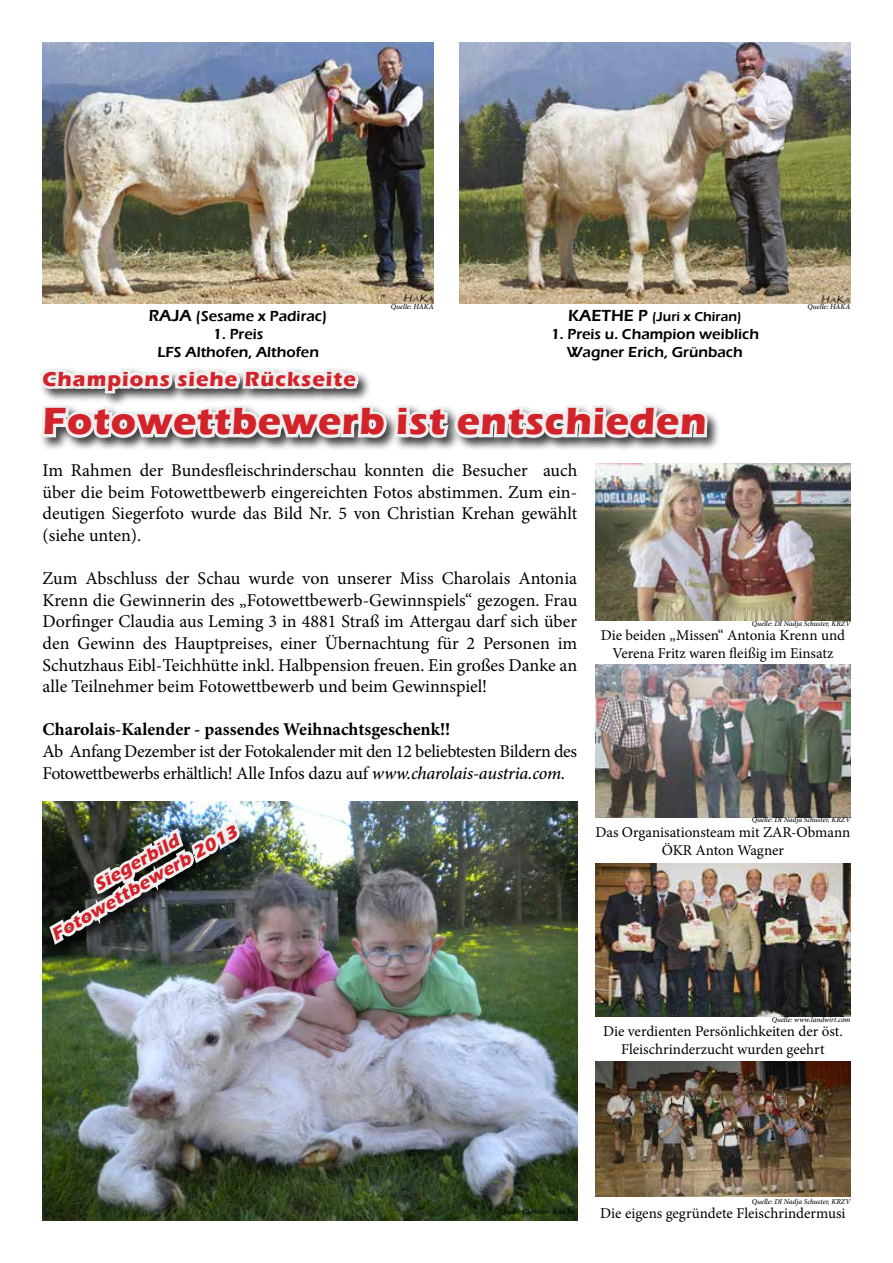
<style>
.page{position:relative;width:893px;height:1263px;background:#fff}
.page>*{position:absolute;margin:0;border:0;box-sizing:border-box;transform-origin:0 0}
.t1{font:700 39px "Eras ITC";letter-spacing:.02em;color:#d2232a}
.t2{font:700 21px "Eras ITC";letter-spacing:.05em;color:#d2232a}
.t3{font:18px/21.6px "Minion Pro";letter-spacing:-.01em;color:#000;text-align:justify}
.t4{font:700 18px "Minion Pro";color:#000}
.t5{font:italic 700 18px/21.6px "Eras ITC";color:#d2232a;text-align:center}
.t6{font:15px/18px "Minion Pro";color:#000;text-align:center}
.t7{font:600 15px/18px "Eras ITC";color:#000;text-align:center}
.t8{font:600 13.5px "Eras ITC";color:#000}
.t9{font:italic 500 7.5px "Minion Pro";letter-spacing:-.005em;color:#000}
.s1{font-size:16.5px}
.s2{font-weight:500;font-style:italic}
</style>
<div class="page">
<img style="left:710px;top:463px;width:140px;height:157px">
<img style="left:710px;top:43px;width:140px;height:260px">
<img style="left:40px;top:42px;width:670px;height:579px">
<img style="left:43px;top:801px;width:534px;height:419px">
<img style="left:595px;top:664px;width:255px;height:153px">
<img style="left:595px;top:1061px;width:255px;height:135px">
<img style="left:595px;top:863px;width:255px;height:153px">
<div style="left:48px;top:820px;width:205px;height:138px;background:#000;opacity:.75"></div>
<img style="left:45px;top:801px;width:202px;height:309px">
<p class="t7" style="left:149px;top:307px;width:180px"><span class="s1">RAJA</span> (Sesame x Padirac)</p>
<p class="t7" style="left:157px;top:325px;width:163px">1. Preis<br>LFS Althofen, Althofen</p>
<p class="t2" style="left:43px;top:367px;width:315px">Champions siehe Rückseite</p>
<p class="t9" style="left:391px;top:301px;width:44px">Quelle: HAKA</p>
<p class="t9" style="left:808px;top:301px;width:44px">Quelle: HAKA</p>
<p class="t8" style="left:568px;top:308px;width:175px"><span class="s1">KAETHE P</span> (Juri x Chiran)</p>
<p class="t7" style="left:551px;top:325px;width:210px">1. Preis u. Champion weiblich<br>Wagner Erich, Grünbach</p>
<h1 class="t1" style="left:43px;top:399px;width:665px">Fotowettbewerb ist entschieden</h1>
<p class="t3" style="left:43px;top:460px;width:536px">Im Rahmen der Bundesfleischrinderschau konnten die Besucher auch über die beim Fotowettbewerb eingereichten Fotos abstimmen. Zum ein&shy;deutigen Siegerfoto wurde das Bild Nr. 5 von Christian Krehan gewählt (siehe unten).</p>
<p class="t3" style="left:43px;top:568px;width:536px">Zum Abschluss der Schau wurde von unserer Miss Charolais Antonia Krenn die Gewinnerin des „Fotowettbewerb-Gewinnspiels“ gezogen. Frau Dorfinger Claudia aus Leming 3 in 4881 Straß im Attergau darf sich über den Gewinn des Hauptpreises, einer Übernachtung für 2 Personen im Schutzhaus Eibl-Teichhütte inkl. Halbpension freuen. Ein großes Danke an alle Teilnehmer beim Fotowettbewerb und beim Gewinnspiel!</p>
<p class="t4" style="left:43px;top:717px;width:409px">Charolais-Kalender - passendes Weihnachtsgeschenk!!</p>
<p class="t3" style="left:43px;top:741px;width:536px">Ab Anfang Dezember ist der Fotokalender mit den 12 beliebtesten Bildern des<br>Fotowettbewerbs erhältlich! Alle Infos dazu auf <span class="s2">www.charolais-austria.com.</span></p>
<p class="t5" style="left:37px;top:907px;width:213px;rotate:-30deg">Siegerbild<br>Fotowettbewerb 2013</p>
<p class="t9" style="left:752px;top:618px;width:100px">Quelle: DI Nadja Schuster, KRZV</p>
<p class="t6" style="left:601px;top:626px;width:246px">Die beiden „Missen“ Antonia Krenn und<br>Verena Fritz waren fleißig im Einsatz</p>
<p class="t9" style="left:752px;top:815px;width:100px">Quelle: DI Nadja Schuster, KRZV</p>
<p class="t6" style="left:595px;top:823px;width:256px">Das Organisationsteam mit ZAR-Obmann<br>ÖKR Anton Wagner</p>
<p class="t9" style="left:772px;top:1014px;width:80px">Quelle: www.landwirt.com</p>
<p class="t6" style="left:603px;top:1022px;width:241px">Die verdienten Persönlichkeiten der öst.<br>Fleischrinderzucht wurden geehrt</p>
<p class="t9" style="left:500px;top:1207px;width:75px">Quelle: Christian Krehan</p>
<p class="t9" style="left:752px;top:1196px;width:100px">Quelle: DI Nadja Schuster, KRZV</p>
<p class="t6" style="left:600px;top:1204px;width:247px">Die eigens gegründete Fleischrindermusi</p>
</div>
